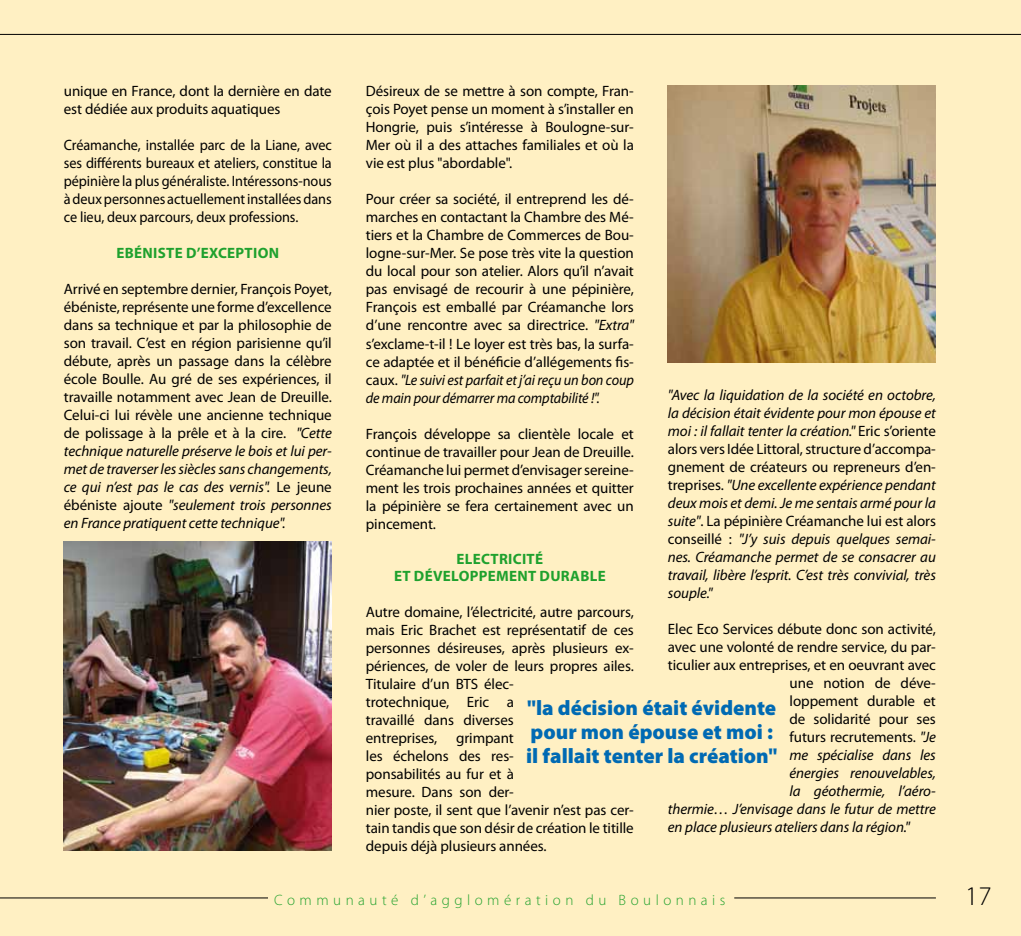
<style>
.page{position:relative;width:1021px;height:936px;background:#fff}
.page>*{position:absolute;margin:0;border:0;box-sizing:border-box;transform-origin:0 0}
.t1{font:300 27px "Myriad Pro";color:#000}
.t2{font:900 21px/24px "Myriad Pro";color:#006ab3}
.t3{font:15px/18px "Myriad Pro";letter-spacing:-.005em;color:#000;text-align:justify}
.t4{font:italic 15px/18px "Myriad Pro";letter-spacing:-.005em;color:#000;text-align:justify}
.t5{font:15px/18px "Myriad Pro";letter-spacing:-.005em;color:#000;text-align:justify;scale:.95 1}
.t6{font:700 15px/17.2px "Myriad Pro";letter-spacing:.02em;color:#1fa12e;text-align:center}
.t7{font:300 15px "Myriad Pro";letter-spacing:.3em;color:#23a22e}
.s1{font-style:italic}
.s2{font-style:normal}
</style>
<div class="page">
<div style="left:0;top:0;width:1020px;height:935px;background:#fff0c3"></div>
<hr style="left:0;top:34px;width:1020px;height:1px;background:#000">
<hr style="left:0;top:897px;width:268px;height:1px;background:#000">
<hr style="left:734px;top:897px;width:201px;height:1px;background:#000">
<img style="left:64px;top:541px;width:268px;height:309px">
<img style="left:668px;top:85px;width:267px;height:277px">
<p class="t3" style="left:64px;top:82px;width:269px">unique en France, dont la dernière en date est dédiée aux produits aquatiques</p>
<p class="t5" style="left:64px;top:136px;width:284px">Créamanche, installée parc de la Liane, avec ses différents bureaux et ateliers, constitue la pépinière la plus généraliste. Intéressons-nous à deux personnes actuellement installées dans ce lieu, deux parcours, deux professions.</p>
<p class="t6" style="left:116px;top:243px;width:162px">EBÉNISTE D’EXCEPTION</p>
<p class="t3" style="left:64px;top:279px;width:269px">Arrivé en septembre dernier, François Poyet, ébéniste, représente une forme d’excellence dans sa technique et par la philosophie de son travail. C’est en région parisienne qu’il débute, après un passage dans la célèbre école Boulle. Au gré de ses expériences, il travaille notamment avec Jean de Dreuille.<br>Celui-ci lui révèle une ancienne technique de polissage à la prêle et à la cire. <span class="s1">"Cette technique naturelle préserve le bois et lui per&shy;met de traverser les siècles sans changements, ce qui n’est pas le cas des vernis".</span> Le jeune ébéniste ajoute <span class="s1">"seulement trois personnes en France pratiquent cette technique".</span></p>
<p class="t3" style="left:366px;top:82px;width:269px">Désireux de se mettre à son compte, Fran&shy;çois Poyet pense un moment à s’installer en Hongrie, puis s’intéresse à Boulogne-sur-Mer où il a des attaches familiales et où la vie est plus "abordable".</p>
<p class="t3" style="left:366px;top:190px;width:269px">Pour créer sa société, il entreprend les dé&shy;marches en contactant la Chambre des Mé&shy;tiers et la Chambre de Commerces de Bou&shy;logne-sur-Mer. Se pose très vite la question du local pour son atelier. Alors qu’il n’avait pas envisagé de recourir à une pépinière, François est emballé par Créamanche lors d’une rencontre avec sa directrice. <span class="s1">"Extra" </span>s’exclame-t-il ! Le loyer est très bas, la surfa&shy;ce adaptée et il bénéficie d’allégements fis&shy;caux. <span class="s1">"Le suivi est parfait et j’ai reçu un bon coup de main pour démarrer ma comptabilité !".</span></p>
<p class="t3" style="left:366px;top:424px;width:269px">François développe sa clientèle locale et continue de travailler pour Jean de Dreuille.<br>Créamanche lui permet d’envisager sereine&shy;ment les trois prochaines années et quitter la pépinière se fera certainement avec un pincement.</p>
<p class="t6" style="left:394px;top:549px;width:213px">ELECTRICITÉ<br>ET DÉVELOPPEMENT DURABLE</p>
<p class="t3" style="left:366px;top:603px;width:269px;text-align:left">Autre domaine, l’électricité, autre parcours, mais Eric Brachet est représentatif de ces personnes désireuses, après plusieurs ex&shy;périences, de voler de leurs propres ailes.<br>Titulaire d’un BTS élec-<br>trotechnique, Eric a<br>travaillé dans diverses<br>entreprises, grimpant<br>les échelons des res-<br>ponsabilités au fur et à<br>mesure. Dans son der-<br>nier poste, il sent que l’avenir n’est pas cer&shy;tain tandis que son désir de création le titille depuis déjà plusieurs années.</p>
<p class="t4" style="left:668px;top:385px;width:269px">"Avec la liquidation de la société en octobre, la décision était évidente pour mon épouse et moi : il fallait tenter la création." <span class="s2">Eric s’oriente alors vers Idée Littoral, structure d’accompa&shy;gnement de créateurs ou repreneurs d’en&shy;treprises.</span> "Une excellente expérience pendant deux mois et demi. Je me sentais armé pour la suite"<span class="s2">. La pépinière Créamanche lui est alors conseillé :</span> "J’y suis depuis quelques semai&shy;nes. Créamanche permet de se consacrer au travail, libère l’esprit. C’est très convivial, très souple."</p>
<p class="t3" style="left:668px;top:619px;width:269px">Elec Eco Services débute donc son activité,</p>
<p class="t3" style="left:668px;top:637px;width:269px">avec une volonté de rendre service, du par-</p>
<p class="t3" style="left:668px;top:655px;width:269px">ticulier aux entreprises, et en oeuvrant avec</p>
<p class="t3" style="left:789px;top:673px;width:148px">une notion de déve-</p>
<p class="t3" style="left:789px;top:691px;width:148px">loppement durable et</p>
<p class="t3" style="left:789px;top:709px;width:148px">de solidarité pour ses</p>
<p class="t3" style="left:789px;top:727px;width:148px">futurs recrutements. <span class="s1">"Je</span></p>
<p class="t4" style="left:789px;top:745px;width:148px">me spécialise dans les</p>
<p class="t4" style="left:789px;top:763px;width:148px">énergies renouvelables,</p>
<p class="t4" style="left:789px;top:781px;width:148px">la géothermie, l’aéro-</p>
<p class="t4" style="left:668px;top:799px;width:269px">thermie… J’envisage dans le futur de mettre</p>
<p class="t4" style="left:668px;top:817px;width:243px">en place plusieurs ateliers dans la région."</p>
<h2 class="t2" style="left:526px;top:695px;width:253px">"la décision était évidente pour mon épouse et moi : il fallait tenter la création"</h2>
<p class="t7" style="left:274px;top:890px;width:453px">Communauté d’agglomération du Boulonnais</p>
<h1 class="t1" style="left:965px;top:879px;width:28px">17</h1>
</div>
